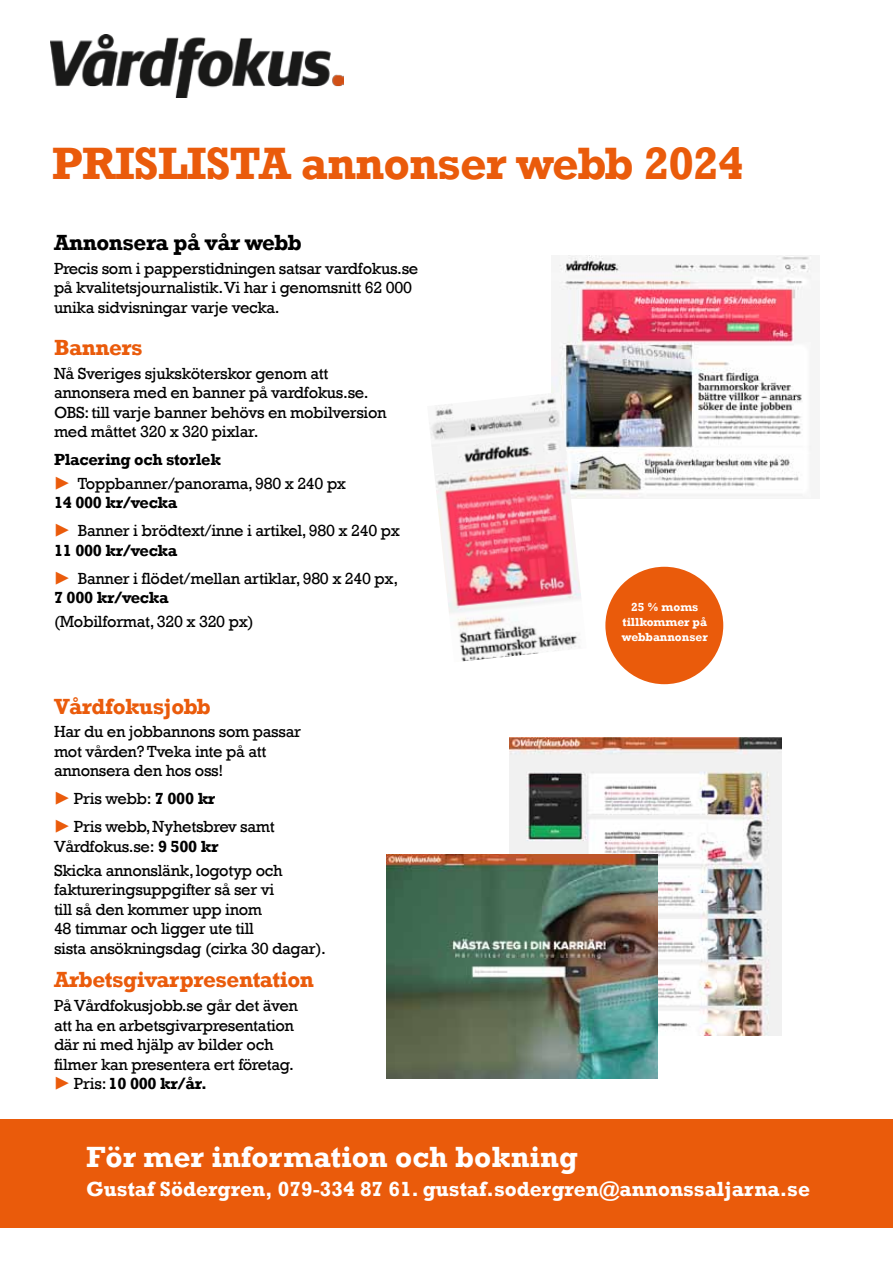
<style>
.page{position:relative;width:893px;height:1263px;background:#fff}
.page>*{position:absolute;margin:0;border:0;box-sizing:border-box;transform-origin:0 0}
.t1{font:700 46.5px "Rockwell";letter-spacing:-.02em;color:#ea5b0b}
.t2{font:700 30px "Rockwell";color:#fff}
.t3{font:700 22.5px "Rockwell";letter-spacing:-.02em;color:#ea5b0b}
.t4{font:700 22.5px "Rockwell";letter-spacing:-.02em;color:#000}
.t5{font:700 21px "Rockwell";color:#fff}
.t6{font:16.5px/19.5px "Rockwell";letter-spacing:-.02em;color:#000}
.t7{font:700 16.5px "Rockwell";letter-spacing:-.02em;color:#000}
.t8{font:700 12px/15px "Rockwell";color:#fff;text-align:center}
.s1{font-weight:700}
.s2{color:#ea5b0b}
</style>
<div class="page">
<div style="left:605px;top:567px;width:118px;height:117px;background:#ea5b0b;border-radius:50%"></div>
<img style="left:552px;top:255px;width:260px;height:244px">
<img style="left:429px;top:392px;width:158px;height:270px">
<img style="left:510px;top:738px;width:271px;height:297px">
<img style="left:387px;top:855px;width:270px;height:223px">
<div style="left:0;top:1119px;width:893px;height:109px;background:#ea5b0b"></div>
<img style="left:51px;top:34px;width:292px;height:64px">
<h1 class="t1" style="left:52px;top:135px;width:183px">Prislista</h1>
<h1 class="t1" style="left:301px;top:135px;width:444px">annonser webb 2024</h1>
<h3 class="t4" style="left:54px;top:229px;width:249px">Annonsera på vår webb</h3>
<p class="t6" style="left:54px;top:259px;width:366px">Precis som i papperstidningen satsar vardfokus.se på kvalitetsjournalistik. Vi har i genomsnitt 62 000 unika sidvisningar varje vecka.</p>
<h3 class="t3" style="left:54px;top:334px;width:90px">Banners</h3>
<p class="t6" style="left:54px;top:364px;width:334px">Nå Sveriges sjuksköterskor genom att annonsera med en banner på vardfokus.se.<br>OBS: till varje banner behövs en mobilversion med måttet 320 x 320 pixlar.</p>
<p class="t6" style="left:54px;top:448px;width:294px;line-height:23.7px"><span class="s1">Placering och storlek<br></span><span class="s2">▶</span> Toppbanner/panorama, 980 x 240 px</p>
<p class="t6" style="left:54px;top:489px;width:347px;line-height:28px"><span class="s1">14 000 kr/vecka<br></span><span class="s2">▶</span> Banner i brödtext/inne i artikel, 980 x 240 px</p>
<p class="t6" style="left:54px;top:537px;width:346px;line-height:28px"><span class="s1">11 000 kr/vecka<br></span><span class="s2">▶</span> Banner i flödet/mellan artiklar, 980 x 240 px,</p>
<p class="t7" style="left:54px;top:588px;width:116px">7 000 kr/vecka</p>
<p class="t6" style="left:54px;top:612px;width:201px">(Mobilformat, 320 x 320 px)</p>
<h3 class="t3" style="left:54px;top:692px;width:159px">Vårdfokusjobb</h3>
<p class="t6" style="left:54px;top:722px;width:249px">Har du en jobbannons som passar mot vården? Tveka inte på att annonsera den hos oss!</p>
<p class="t6" style="left:54px;top:785px;width:222px;line-height:28px"><span class="s2">▶</span> Pris webb: <span class="s1">7 000 kr<br></span><span class="s2">▶</span> Pris webb, Nyhetsbrev samt</p>
<p class="t6" style="left:54px;top:835px;width:230px;line-height:23.7px">Vårdfokus.se: <span class="s1">9 500 kr<br></span>Skicka annonslänk, logotyp och</p>
<p class="t6" style="left:54px;top:880px;width:274px">faktureringsuppgifter så ser vi<br>till så den kommer upp inom<br>48 timmar och ligger ute till<br>sista ansökningsdag (cirka 30 dagar).</p>
<h3 class="t3" style="left:54px;top:966px;width:261px">Arbetsgivarpresentation</h3>
<p class="t6" style="left:54px;top:996px;width:246px">På Vårdfokusjobb.se går det även att ha en arbetsgivarpresentation där ni med hjälp av bilder och filmer kan presentera ert företag. <span class="s2">▶</span> Pris: <span class="s1">10 000 kr/år.</span></p>
<p class="t8" style="left:622px;top:599px;width:87px">25 % moms tillkommer på webbannonser</p>
<h2 class="t2" style="left:86px;top:1138px;width:493px">För mer information och bokning</h2>
<p class="t5" style="left:86px;top:1176px;width:725px">Gustaf Södergren, 079-334 87 61. gustaf.sodergren@annonssaljarna.se</p>
</div>
